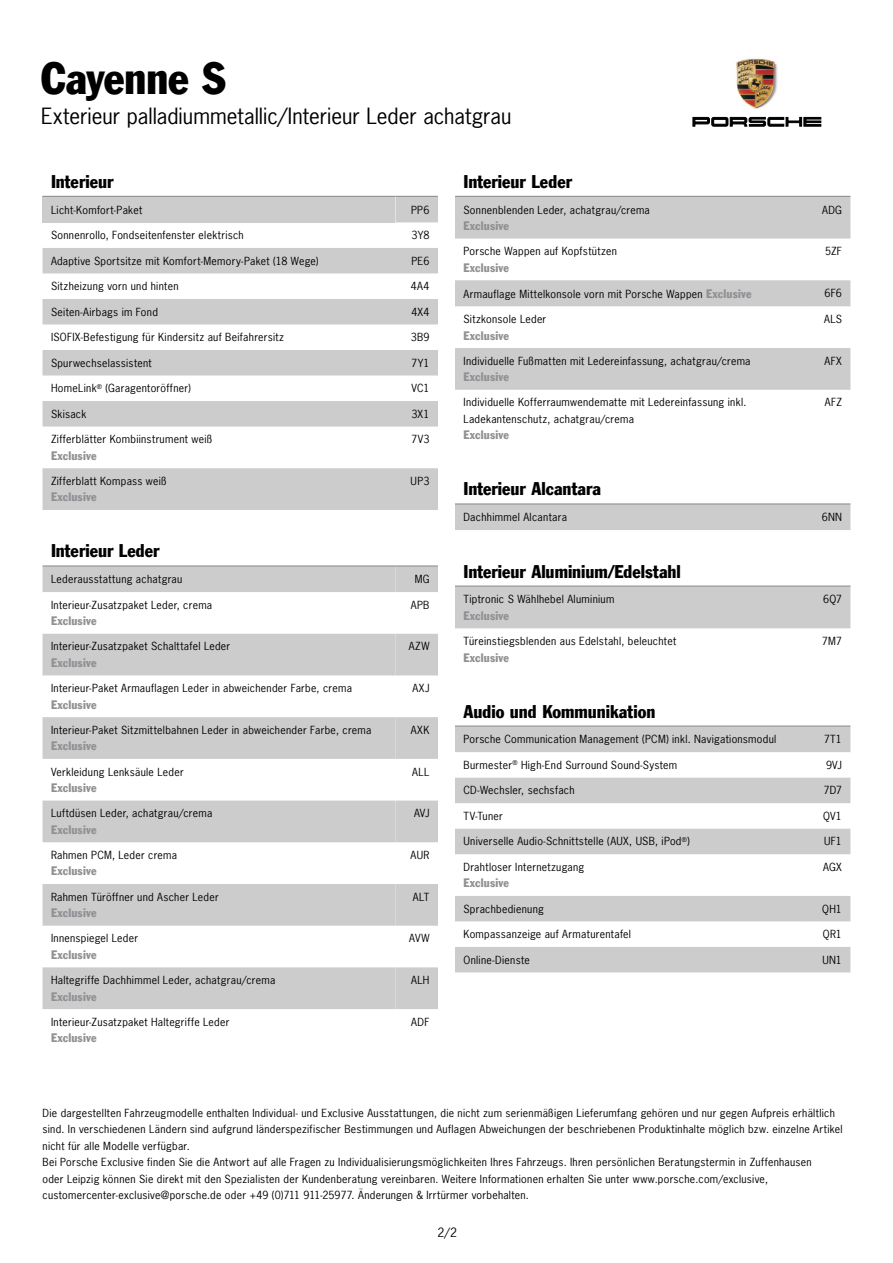
<style>
.page{position:relative;width:893px;height:1263px;background:#fff}
.page>*{position:absolute;margin:0;border:0;box-sizing:border-box;transform-origin:0 0}
.t1{font:condensed 45px "Frank Gothfor Porsche WTT";letter-spacing:-.01em;color:#000}
.t2{font:21px "News Gothfor Porsche WTT";color:#000}
.t3{font:condensed 18px "Frank Gothfor Porsche WTT";color:#000}
.t4{font:condensed 12px "Frank Gothfor Porsche WTT";letter-spacing:.015em;color:#919195}
.t5{font:12px "News Gothfor Porsche WTT";color:#000}
.t6{font:10.5px/16.5px "News Gothfor Porsche WTT";letter-spacing:.03em;color:#000}
.s1{font-family:"Frank Gothfor Porsche WTT";font-stretch:condensed;font-size:12px;color:#919195}
</style>
<div class="page">
<svg style="left:692px;top:117px;width:130px;height:10px"></svg>
<img style="left:736px;top:58px;width:42px;height:51px">
<svg style="left:43px;top:197px;width:395px;height:313px;fill:#ccc"></svg>
<hr style="left:43px;top:196px;width:352px;height:1px;background:#919195">
<hr style="left:395px;top:196px;width:43px;height:1px;background:#919195">
<svg style="left:43px;top:566px;width:352px;height:443px;fill:#ccc"></svg>
<svg style="left:395px;top:566px;width:43px;height:443px"></svg>
<hr style="left:43px;top:565px;width:352px;height:1px;background:#919195">
<hr style="left:395px;top:565px;width:43px;height:1px;background:#919195">
<svg style="left:455px;top:197px;width:353px;height:193px;fill:#ccc"></svg>
<svg style="left:808px;top:197px;width:42px;height:193px"></svg>
<hr style="left:455px;top:196px;width:353px;height:1px;background:#919195">
<hr style="left:808px;top:196px;width:42px;height:1px;background:#919195">
<div style="left:455px;top:504px;width:395px;height:26px;background:#ccc"></div>
<hr style="left:455px;top:503px;width:353px;height:1px;background:#919195">
<hr style="left:808px;top:503px;width:42px;height:1px;background:#919195">
<div style="left:455px;top:587px;width:395px;height:41px;background:#ccc"></div>
<hr style="left:455px;top:585px;width:353px;height:2px;background:#919195">
<hr style="left:808px;top:585px;width:42px;height:2px;background:#919195">
<svg style="left:455px;top:727px;width:395px;height:245px;fill:#ccc"></svg>
<svg style="left:808px;top:778px;width:42px;height:194px"></svg>
<hr style="left:455px;top:725px;width:353px;height:2px;background:#919195">
<hr style="left:808px;top:725px;width:42px;height:2px;background:#919195">
<h1 class="t1" style="left:41px;top:51px;width:186px">Cayenne S</h1>
<h2 class="t2" style="left:41px;top:103px;width:472px">Exterieur palladiummetallic/Interieur Leder achatgrau</h2>
<h3 class="t3" style="left:51px;top:170px;width:64px">Interieur</h3>
<p class="t6" style="left:51px;top:201px;width:93px">Licht-Komfort-Paket</p>
<p class="t6" style="left:411px;top:201px;width:20px">PP6</p>
<p class="t6" style="left:51px;top:227px;width:194px">Sonnenrollo, Fondseitenfenster elektrisch</p>
<p class="t6" style="left:411px;top:227px;width:19px">3Y8</p>
<p class="t6" style="left:51px;top:252px;width:269px">Adaptive Sportsitze mit Komfort-Memory-Paket (18 Wege)</p>
<p class="t6" style="left:411px;top:252px;width:19px">PE6</p>
<p class="t6" style="left:51px;top:278px;width:129px">Sitzheizung vorn und hinten</p>
<p class="t6" style="left:411px;top:278px;width:20px">4A4</p>
<p class="t6" style="left:51px;top:303px;width:108px">Seiten-Airbags im Fond</p>
<p class="t6" style="left:411px;top:303px;width:19px">4X4</p>
<p class="t6" style="left:51px;top:329px;width:235px">ISOFIX-Befestigung für Kindersitz auf Beifahrersitz</p>
<p class="t6" style="left:411px;top:329px;width:20px">3B9</p>
<p class="t6" style="left:51px;top:354px;width:102px">Spurwechselassistent</p>
<p class="t6" style="left:411px;top:354px;width:20px">7Y1</p>
<p class="t6" style="left:51px;top:380px;width:141px">HomeLink<sup>®</sup> (Garagentoröffner)</p>
<p class="t6" style="left:411px;top:380px;width:20px">VC1</p>
<p class="t6" style="left:51px;top:405px;width:37px">Skisack</p>
<p class="t6" style="left:411px;top:405px;width:19px">3X1</p>
<p class="t6" style="left:51px;top:431px;width:163px">Zifferblätter Kombiinstrument weiß</p>
<p class="t4" style="left:51px;top:448px;width:47px">Exclusive</p>
<p class="t6" style="left:411px;top:431px;width:20px">7V3</p>
<p class="t6" style="left:51px;top:473px;width:117px">Zifferblatt Kompass weiß</p>
<p class="t4" style="left:51px;top:490px;width:47px">Exclusive</p>
<p class="t6" style="left:411px;top:473px;width:20px">UP3</p>
<h3 class="t3" style="left:51px;top:540px;width:110px">Interieur Leder</h3>
<p class="t6" style="left:51px;top:571px;width:133px">Lederausstattung achatgrau</p>
<p class="t6" style="left:415px;top:571px;width:16px">MG</p>
<p class="t6" style="left:51px;top:596px;width:163px">Interieur-Zusatzpaket Leder, crema</p>
<p class="t4" style="left:51px;top:614px;width:47px">Exclusive</p>
<p class="t6" style="left:411px;top:596px;width:20px">APB</p>
<p class="t6" style="left:51px;top:638px;width:181px">Interieur-Zusatzpaket Schalttafel Leder</p>
<p class="t4" style="left:51px;top:655px;width:47px">Exclusive</p>
<p class="t6" style="left:409px;top:638px;width:22px">AZW</p>
<p class="t6" style="left:51px;top:680px;width:302px">Interieur-Paket Armauflagen Leder in abweichender Farbe, crema</p>
<p class="t4" style="left:51px;top:697px;width:47px">Exclusive</p>
<p class="t6" style="left:412px;top:680px;width:19px">AXJ</p>
<p class="t6" style="left:51px;top:721px;width:322px">Interieur-Paket Sitzmittelbahnen Leder in abweichender Farbe, crema</p>
<p class="t4" style="left:51px;top:739px;width:47px">Exclusive</p>
<p class="t6" style="left:411px;top:721px;width:20px">AXK</p>
<p class="t6" style="left:51px;top:763px;width:134px">Verkleidung Lenksäule Leder</p>
<p class="t4" style="left:51px;top:780px;width:47px">Exclusive</p>
<p class="t6" style="left:412px;top:763px;width:19px">ALL</p>
<p class="t6" style="left:51px;top:805px;width:163px">Luftdüsen Leder, achatgrau/crema</p>
<p class="t4" style="left:51px;top:822px;width:47px">Exclusive</p>
<p class="t6" style="left:414px;top:805px;width:17px">AVJ</p>
<p class="t6" style="left:51px;top:847px;width:128px">Rahmen PCM, Leder crema</p>
<p class="t4" style="left:51px;top:864px;width:47px">Exclusive</p>
<p class="t6" style="left:411px;top:847px;width:20px">AUR</p>
<p class="t6" style="left:51px;top:888px;width:169px">Rahmen Türöffner und Ascher Leder</p>
<p class="t4" style="left:51px;top:905px;width:47px">Exclusive</p>
<p class="t6" style="left:413px;top:888px;width:18px">ALT</p>
<p class="t6" style="left:51px;top:930px;width:89px">Innenspiegel Leder</p>
<p class="t4" style="left:51px;top:947px;width:47px">Exclusive</p>
<p class="t6" style="left:409px;top:930px;width:22px">AVW</p>
<p class="t6" style="left:51px;top:972px;width:226px">Haltegriffe Dachhimmel Leder, achatgrau/crema</p>
<p class="t4" style="left:51px;top:989px;width:47px">Exclusive</p>
<p class="t6" style="left:411px;top:972px;width:20px">ALH</p>
<p class="t6" style="left:51px;top:1013px;width:180px">Interieur-Zusatzpaket Haltegriffe Leder</p>
<p class="t4" style="left:51px;top:1031px;width:47px">Exclusive</p>
<p class="t6" style="left:411px;top:1013px;width:20px">ADF</p>
<h3 class="t3" style="left:463px;top:170px;width:110px">Interieur Leder</h3>
<p class="t6" style="left:463px;top:201px;width:188px">Sonnenblenden Leder, achatgrau/crema</p>
<p class="t4" style="left:463px;top:219px;width:47px">Exclusive</p>
<p class="t6" style="left:463px;top:243px;width:155px">Porsche Wappen auf Kopfstützen</p>
<p class="t4" style="left:463px;top:260px;width:47px">Exclusive</p>
<p class="t6" style="left:822px;top:201px;width:21px">ADG</p>
<p class="t6" style="left:825px;top:243px;width:18px">5ZF</p>
<p class="t6" style="left:463px;top:286px;width:290px">Armauflage Mittelkonsole vorn mit Porsche Wappen <span class="s1">Exclusive</span></p>
<p class="t6" style="left:825px;top:285px;width:19px">6F6</p>
<p class="t6" style="left:463px;top:311px;width:84px">Sitzkonsole Leder</p>
<p class="t4" style="left:463px;top:328px;width:47px">Exclusive</p>
<p class="t6" style="left:824px;top:311px;width:19px">ALS</p>
<p class="t6" style="left:463px;top:352px;width:289px">Individuelle Fußmatten mit Ledereinfassung, achatgrau/crema</p>
<p class="t4" style="left:463px;top:370px;width:47px">Exclusive</p>
<p class="t6" style="left:463px;top:394px;width:284px">Individuelle Kofferraumwendematte mit Ledereinfassung inkl.<br>Ladekantenschutz, achatgrau/crema</p>
<p class="t4" style="left:463px;top:428px;width:47px">Exclusive</p>
<p class="t6" style="left:824px;top:352px;width:19px">AFX</p>
<p class="t6" style="left:825px;top:394px;width:19px">AFZ</p>
<h3 class="t3" style="left:463px;top:478px;width:139px">Interieur Alcantara</h3>
<p class="t6" style="left:463px;top:509px;width:105px">Dachhimmel Alcantara</p>
<p class="t6" style="left:822px;top:509px;width:22px">6NN</p>
<h3 class="t3" style="left:463px;top:560px;width:219px">Interieur Aluminium/Edelstahl</h3>
<p class="t6" style="left:463px;top:591px;width:152px">Tiptronic S Wählhebel Aluminium</p>
<p class="t4" style="left:463px;top:608px;width:47px">Exclusive</p>
<p class="t6" style="left:463px;top:633px;width:214px">Türeinstiegsblenden aus Edelstahl, beleuchtet</p>
<p class="t4" style="left:463px;top:650px;width:47px">Exclusive</p>
<p class="t6" style="left:823px;top:591px;width:20px">6Q7</p>
<p class="t6" style="left:822px;top:633px;width:22px">7M7</p>
<h3 class="t3" style="left:463px;top:700px;width:193px">Audio und Kommunikation</h3>
<p class="t6" style="left:463px;top:731px;width:314px">Porsche Communication Management (PCM) inkl. Navigationsmodul</p>
<p class="t6" style="left:824px;top:731px;width:20px">7T1</p>
<p class="t6" style="left:463px;top:756px;width:215px">Burmester<sup>®</sup> High-End Surround Sound-System</p>
<p class="t6" style="left:826px;top:756px;width:17px">9VJ</p>
<p class="t6" style="left:463px;top:782px;width:113px">CD-Wechsler, sechsfach</p>
<p class="t6" style="left:823px;top:782px;width:20px">7D7</p>
<p class="t6" style="left:463px;top:807px;width:41px">TV-Tuner</p>
<p class="t6" style="left:823px;top:807px;width:20px">QV1</p>
<p class="t6" style="left:463px;top:833px;width:228px">Universelle Audio-Schnittstelle (AUX, USB, iPod<sup>®</sup>)</p>
<p class="t6" style="left:824px;top:833px;width:19px">UF1</p>
<p class="t6" style="left:463px;top:859px;width:122px">Drahtloser Internetzugang</p>
<p class="t4" style="left:463px;top:876px;width:47px">Exclusive</p>
<p class="t6" style="left:823px;top:859px;width:20px">AGX</p>
<p class="t6" style="left:463px;top:900px;width:82px">Sprachbedienung</p>
<p class="t6" style="left:822px;top:900px;width:21px">QH1</p>
<p class="t6" style="left:463px;top:926px;width:169px">Kompassanzeige auf Armaturentafel</p>
<p class="t6" style="left:823px;top:926px;width:21px">QR1</p>
<p class="t6" style="left:463px;top:951px;width:68px">Online-Dienste</p>
<p class="t6" style="left:822px;top:951px;width:21px">UN1</p>
<p class="t6" style="left:43px;top:1104px;width:802px">Die dargestellten Fahrzeugmodelle enthalten Individual- und Exclusive Ausstattungen, die nicht zum serienmäßigen Lieferumfang gehören und nur gegen Aufpreis erhältlich sind. In verschiedenen Ländern sind aufgrund länderspezifischer Bestimmungen und Auflagen Abweichungen der beschriebenen Produktinhalte möglich bzw. einzelne Artikel nicht für alle Modelle verfügbar.<br>Bei Porsche Exclusive finden Sie die Antwort auf alle Fragen zu Individualisierungsmöglichkeiten Ihres Fahrzeugs. Ihren persönlichen Beratungstermin in Zuffenhausen<br>oder Leipzig können Sie direkt mit den Spezialisten der Kundenberatung vereinbaren. Weitere Informationen erhalten Sie unter www.porsche.com/exclusive, customercenter-exclusive@porsche.de oder +49 (0)711 911-25977. Änderungen &amp; Irrtürmer vorbehalten.</p>
<p class="t5" style="left:437px;top:1225px;width:21px">2/2</p>
</div>
